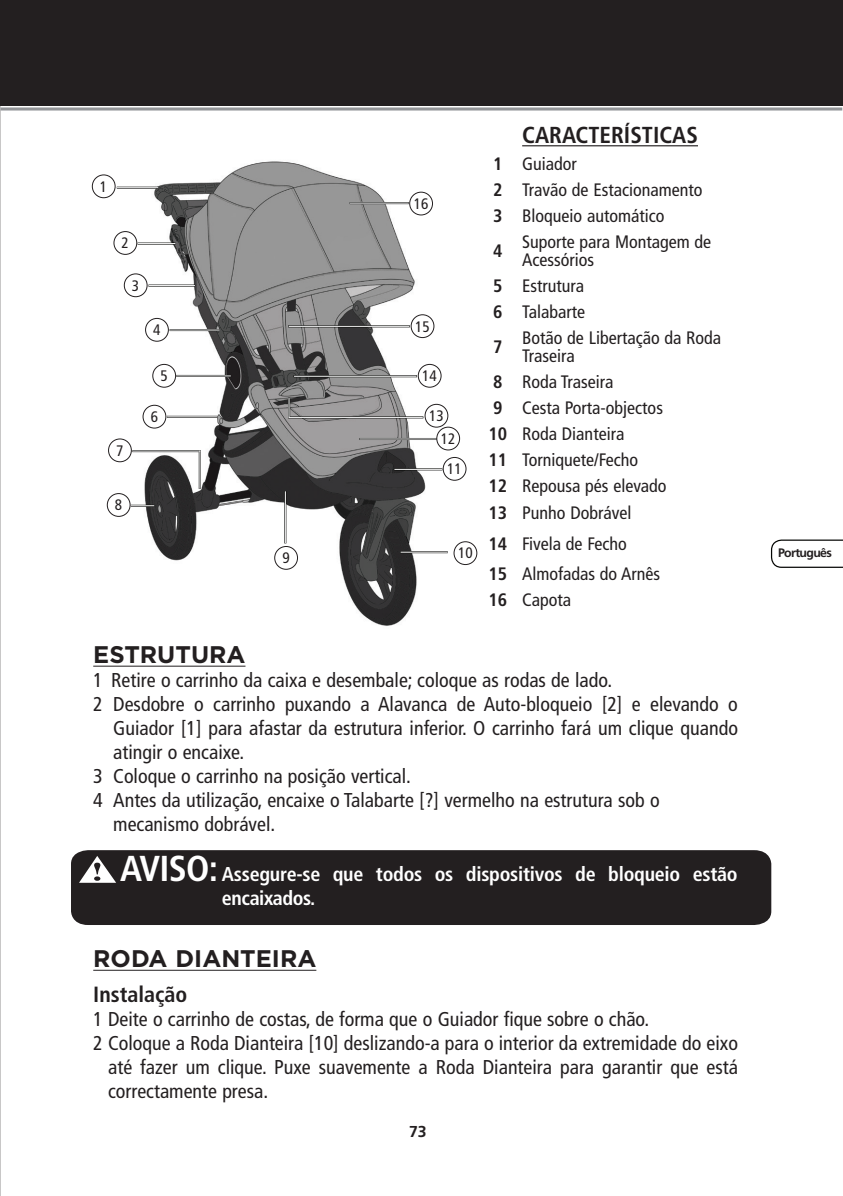
<style>
.page{position:relative;width:843px;height:1196px;background:#fff}
.page>*{position:absolute;margin:0;border:0;box-sizing:border-box;transform-origin:0 0}
.t1{font:700 24px "Gotham";color:#231f20}
.t2{font:700 condensed 23.2px "Frutiger";color:#231f20}
.t3{font:700 condensed 22px "Frutiger";color:#231f20}
.t4{font:condensed 20px "Frutiger";color:#231f20}
.t5{font:700 condensed 20px/24px "Frutiger";letter-spacing:-.015em;color:#fff}
.t6{font:condensed 18px/26.2px "Frutiger";color:#231f20}
.t7{font:700 condensed 18px "Frutiger";color:#231f20}
.t8{font:700 15.8px "Frutiger";color:#231f20}
.t9{font:condensed 15.2px "Frutiger";color:#231f20}
.t10{font:700 12.4px "Frutiger";letter-spacing:-.05em;color:#231f20}
.s1{font-weight:700}
.s2{font-size:36px}
</style>
<div class="page">
<hr style="left:1px;top:107px;width:841px;height:3px;background:#939598">
<div style="left:0;top:0;width:842px;height:105px;background:#231f20"></div>
<svg style="left:770px;top:539px;width:72px;height:29px"></svg>
<div style="left:71px;top:850px;width:700px;height:74px;background:#231f20"></div>
<svg style="left:79px;top:855px;width:37px;height:27px"></svg>
<hr style="left:522px;top:145px;width:176px;height:1px;background:#231f20">
<img style="left:136px;top:161px;width:296px;height:465px">
<hr style="left:117px;top:187px;width:41px;height:2px;background:#040503">
<hr style="left:117px;top:187px;width:41px;height:1px;background:#fff">
<hr style="left:148px;top:284px;width:47px;height:2px;background:#040503">
<hr style="left:149px;top:285px;width:46px;height:1px;background:#fff">
<hr style="left:170px;top:329px;width:50px;height:2px;background:#040503">
<hr style="left:170px;top:329px;width:50px;height:1px;background:#fff">
<hr style="left:167px;top:416px;width:50px;height:2px;background:#040503">
<hr style="left:167px;top:416px;width:50px;height:1px;background:#fff">
<hr style="left:132px;top:450px;width:69px;height:2px;background:#040503">
<hr style="left:133px;top:450px;width:67px;height:1px;background:#fff">
<hr style="left:199px;top:451px;width:2px;height:38px;background:#040503">
<hr style="left:199px;top:450px;width:1px;height:38px;background:#fff">
<hr style="left:131px;top:504px;width:23px;height:2px;background:#040503">
<svg style="left:131px;top:505px;width:23px;height:1px"></svg>
<hr style="left:284px;top:491px;width:2px;height:52px;background:#040503">
<hr style="left:285px;top:491px;width:1px;height:52px;background:#fff">
<hr style="left:349px;top:202px;width:60px;height:2px;background:#040503">
<hr style="left:350px;top:202px;width:58px;height:1px;background:#fff">
<hr style="left:288px;top:325px;width:122px;height:2px;background:#040503">
<hr style="left:288px;top:326px;width:121px;height:1px;background:#fff">
<hr style="left:293px;top:375px;width:124px;height:2px;background:#040503">
<hr style="left:294px;top:375px;width:122px;height:2px;background:#fff">
<hr style="left:288px;top:416px;width:135px;height:2px;background:#040503">
<hr style="left:288px;top:417px;width:135px;height:1px;background:#fff">
<svg style="left:288px;top:397px;width:2px;height:20px"></svg>
<hr style="left:359px;top:438px;width:77px;height:2px;background:#040503">
<hr style="left:360px;top:438px;width:76px;height:1px;background:#fff">
<hr style="left:394px;top:468px;width:48px;height:2px;background:#040503">
<hr style="left:394px;top:469px;width:48px;height:1px;background:#fff">
<hr style="left:400px;top:551px;width:47px;height:2px;background:#040503">
<hr style="left:400px;top:551px;width:47px;height:1px;background:#fff">
<div style="left:92px;top:174px;width:23px;height:24px;border:1px solid #231f20;border-radius:50%"></div>
<div style="left:409px;top:192px;width:23px;height:23px;background:#fff;border-radius:50%"></div>
<div style="left:409px;top:192px;width:24px;height:23px;border:1px solid #231f20;border-radius:50%"></div>
<div style="left:114px;top:231px;width:23px;height:23px;background:#fff;border-radius:50%"></div>
<div style="left:114px;top:231px;width:23px;height:24px;border:1px solid #231f20;border-radius:50%"></div>
<div style="left:425px;top:404px;width:23px;height:23px;background:#fff;border-radius:50%"></div>
<div style="left:424px;top:404px;width:24px;height:23px;border:1px solid #231f20;border-radius:50%"></div>
<div style="left:124px;top:274px;width:23px;height:23px;background:#fff;border-radius:50%"></div>
<div style="left:124px;top:273px;width:23px;height:24px;border:1px solid #231f20;border-radius:50%"></div>
<div style="left:411px;top:315px;width:23px;height:22px;background:#fff;border-radius:50%"></div>
<div style="left:411px;top:314px;width:23px;height:24px;border:1px solid #231f20;border-radius:50%"></div>
<div style="left:145px;top:318px;width:23px;height:23px;background:#fff;border-radius:50%"></div>
<div style="left:145px;top:318px;width:24px;height:23px;border:1px solid #231f20;border-radius:50%"></div>
<div style="left:418px;top:364px;width:23px;height:23px;background:#fff;border-radius:50%"></div>
<div style="left:418px;top:364px;width:23px;height:23px;border:1px solid #231f20;border-radius:50%"></div>
<div style="left:143px;top:405px;width:23px;height:23px;background:#fff;border-radius:50%"></div>
<div style="left:143px;top:405px;width:23px;height:23px;border:1px solid #231f20;border-radius:50%"></div>
<div style="left:436px;top:427px;width:24px;height:23px;border:1px solid #231f20;border-radius:50%"></div>
<div style="left:108px;top:438px;width:24px;height:24px;border:1px solid #231f20;border-radius:50%"></div>
<div style="left:443px;top:457px;width:23px;height:23px;border:1px solid #231f20;border-radius:50%"></div>
<div style="left:107px;top:493px;width:23px;height:23px;border:1px solid #231f20;border-radius:50%"></div>
<div style="left:453px;top:541px;width:24px;height:23px;border:1px solid #231f20;border-radius:50%"></div>
<div style="left:275px;top:546px;width:22px;height:23px;background:#fff;border-radius:50%"></div>
<div style="left:274px;top:546px;width:24px;height:23px;border:1px solid #231f20;border-radius:50%"></div>
<hr style="left:176px;top:375px;width:55px;height:2px;background:#040503">
<hr style="left:177px;top:375px;width:54px;height:1px;background:#fff">
<div style="left:153px;top:364px;width:22px;height:23px;background:#fff;border-radius:50%"></div>
<div style="left:152px;top:364px;width:24px;height:23px;border:1px solid #231f20;border-radius:50%"></div>
<hr style="left:137px;top:242px;width:38px;height:2px;background:#040503">
<hr style="left:138px;top:243px;width:37px;height:1px;background:#fff">
<hr style="left:93px;top:665px;width:152px;height:1px;background:#231f20">
<hr style="left:93px;top:969px;width:223px;height:1px;background:#231f20">
<p class="t9" style="left:100px;top:177px;width:9px">1</p>
<p class="t9" style="left:122px;top:234px;width:9px">2</p>
<p class="t9" style="left:132px;top:276px;width:9px">3</p>
<p class="t9" style="left:116px;top:441px;width:9px">7</p>
<p class="t9" style="left:115px;top:496px;width:9px">8</p>
<p class="t9" style="left:413px;top:195px;width:16px">16</p>
<p class="t9" style="left:153px;top:321px;width:9px">4</p>
<p class="t9" style="left:415px;top:317px;width:16px">15</p>
<p class="t9" style="left:422px;top:367px;width:16px">14</p>
<p class="t9" style="left:151px;top:408px;width:9px">6</p>
<p class="t9" style="left:160px;top:367px;width:9px">5</p>
<p class="t9" style="left:429px;top:407px;width:16px">13</p>
<p class="t9" style="left:441px;top:429px;width:16px">12</p>
<p class="t9" style="left:447px;top:460px;width:16px">11</p>
<p class="t9" style="left:282px;top:549px;width:9px">9</p>
<p class="t9" style="left:458px;top:544px;width:16px">10</p>
<p class="t2" style="left:522px;top:122px;width:27px">Caracter</p>
<p class="t2" style="left:624px;top:122px;width:19px">ísticas</p>
<p class="t6" style="left:493px;top:151px;width:211px"><span class="s1">1</span> Guiador<br><span class="s1">2</span> Travão de Estacionamento<br><span class="s1">3</span> Bloqueio automático</p>
<p class="t7" style="left:493px;top:240px;width:11px">4</p>
<p class="t6" style="left:522px;top:232px;width:190px;line-height:18.4px">Suporte para Montagem de<br>Acessórios</p>
<p class="t6" style="left:493px;top:273px;width:93px"><span class="s1">5</span> Estrutura<br><span class="s1">6</span> Talabarte</p>
<p class="t7" style="left:493px;top:336px;width:11px">7</p>
<p class="t6" style="left:522px;top:328px;width:200px;line-height:18.4px">Botão de Libertação da Roda<br>Traseira</p>
<p class="t6" style="left:488px;top:369px;width:179px"><span class="s1">8</span> Roda Traseira<br><span class="s1">9</span> Cesta Porta-objectos<br><span class="s1">10</span> Roda Dianteira<br><span class="s1">11</span> Torniquete/Fecho<br><span class="s1">12</span> Repousa pés elevado<br><span class="s1">13</span> Punho Dobrável</p>
<p class="t6" style="left:488px;top:529px;width:173px;line-height:29.8px"><span class="s1">14</span> Fivela de Fecho<br><span class="s1">15</span> Almofadas do Arnês</p>
<p class="t6" style="left:488px;top:586px;width:84px"><span class="s1">16</span> Capota</p>
<p class="t1" style="left:93px;top:640px;width:154px">ESTRUTURA</p>
<p class="t4" style="left:93px;top:668px;width:520px">1 Retire o carrinho da caixa e desembale; coloque as rodas de lado.</p>
<p class="t4" style="left:93px;top:692px;width:646px">2 Desdobre o carrinho puxando a Alavanca de Auto-bloqueio [2] e elevando o</p>
<p class="t4" style="left:113px;top:716px;width:626px">Guiador [1] para afastar da estrutura inferior. O carrinho fará um clique quando</p>
<p class="t4" style="left:113px;top:740px;width:132px">atingir o encaixe.</p>
<p class="t4" style="left:93px;top:764px;width:319px">3 Coloque o carrinho na posição vertical.</p>
<p class="t4" style="left:93px;top:788px;width:568px">4 Antes da utilização, encaixe o Talabarte [?] vermelho na estrutura sob o</p>
<p class="t4" style="left:113px;top:812px;width:163px">mecanismo dobrável.</p>
<p class="t5" style="left:222px;top:862px;width:517px;text-indent:-102px"><span class="s2">AVISO:</span> Assegure-se que todos os dispositivos de bloqueio estão encaixados.</p>
<p class="t1" style="left:93px;top:944px;width:224px">RODA DIANTEIRA</p>
<p class="t3" style="left:93px;top:981px;width:96px">Instalação</p>
<p class="t4" style="left:93px;top:1007px;width:557px">1 Deite o carrinho de costas, de forma que o Guiador fique sobre o chão.</p>
<p class="t4" style="left:93px;top:1031px;width:646px">2 Coloque a Roda Dianteira [10] deslizando-a para o interior da extremidade do eixo</p>
<p class="t4" style="left:108px;top:1055px;width:631px">até fazer um clique. Puxe suavemente a Roda Dianteira para garantir que está</p>
<p class="t4" style="left:108px;top:1079px;width:162px">correctamente presa.</p>
<p class="t8" style="left:409px;top:1122px;width:19px">73</p>
<p class="t10" style="left:777px;top:545px;width:55px">Português</p>
</div>
